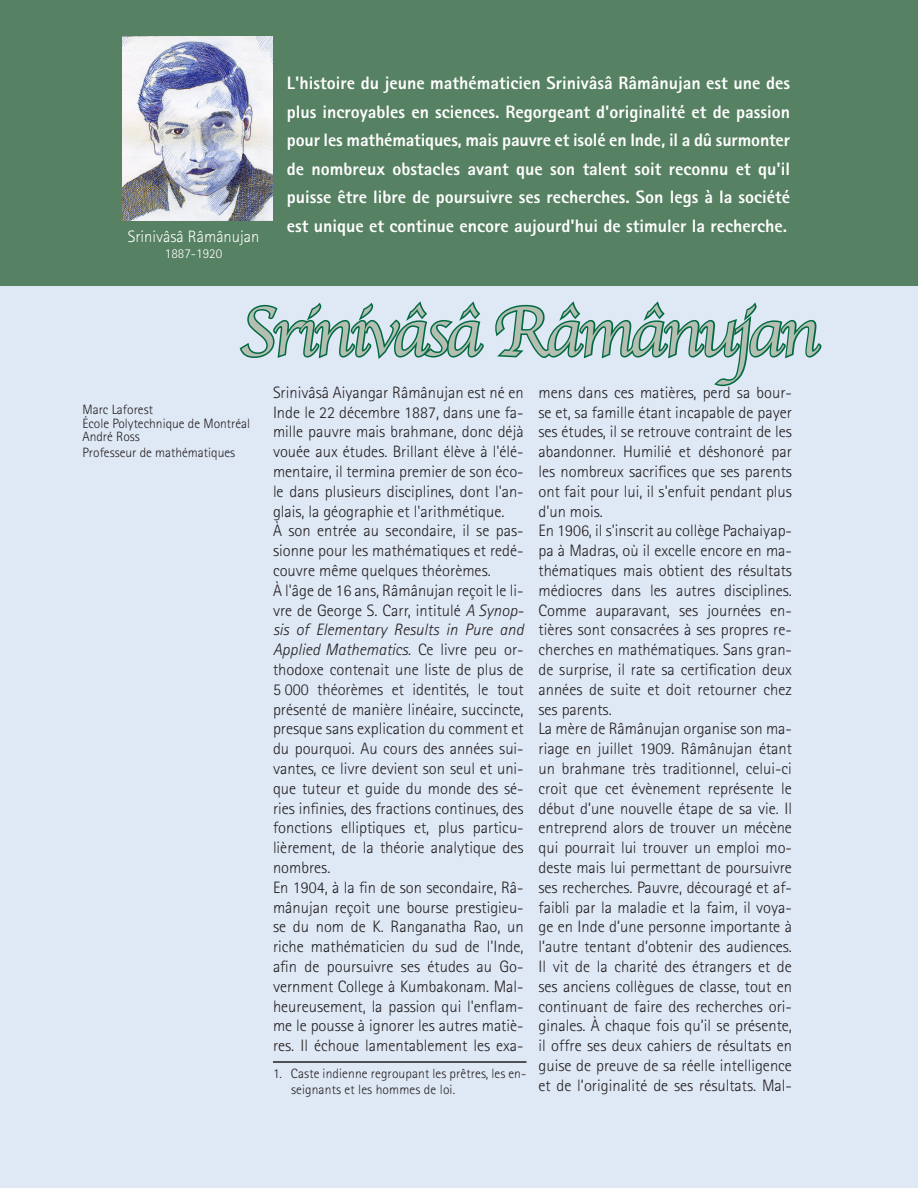
<style>
.page{position:relative;width:918px;height:1188px;background:#dfe8f5}
.page>*{position:absolute;margin:0;border:0;box-sizing:border-box;transform-origin:0 0}
.Titre{font:72px "Apple Chancery";letter-spacing:-.07em;color:#b4bfb1}
.Sous-titre_2{font:800 18px/28.5px "Rotis Sans Serif";color:#fff;text-align:justify}
.t1{font:300 16.5px/19.8px "Rotis Sans Serif";color:#231f20;text-align:justify}
.t2{font:300 16.5px "Rotis Sans Serif";color:#fff}
.Note_de_bas_de_page{font:300 13.5px/16.2px "Rotis Sans Serif";color:#231f20}
.t3{font:300 13.5px "Rotis Sans Serif";color:#fff}
.s1{font-style:italic}
</style>
<div class="page">
<div style="left:0;top:0;width:918px;height:286px;background:#568162"></div>
<svg style="left:239px;top:301px;width:245px;height:58px"></svg>
<svg style="left:495px;top:301px;width:327px;height:86px"></svg>
<hr style="left:273px;top:1061px;width:253px;height:2px;background:#231f20">
<img style="left:123px;top:37px;width:150px;height:183px">
<p class="t2" style="left:128px;top:227px;width:133px">Srinivâsâ Râmânujan</p>
<p class="t3" style="left:165px;top:246px;width:59px">1887-1920</p>
<p class="Sous-titre_2" style="left:287px;top:68px;width:505px">L'histoire du jeune mathématicien Srinivâsâ Râmânujan est une des plus incroyables en sciences. Regorgeant d'originalité et de passion pour les mathématiques, mais pauvre et isolé en Inde, il a dû surmonter de nombreux obstacles avant que son talent soit reconnu et qu'il puisse être libre de poursuivre ses recherches. Son legs à la société est unique et continue encore aujourd'hui de stimuler la recherche.</p>
<p class="Titre" style="left:238px;top:275px;width:582px">Srinivâsâ Râmânujan</p>
<p class="t1" style="left:273px;top:382px;width:252px">Srinivâsâ Aiyangar Râmânujan est né en Inde le 22 décembre 1887, dans une fa&shy;mille pauvre mais brahmane, donc déjà vouée aux études. Brillant élève à l'élé&shy;mentaire, il termina premier de son éco&shy;le dans plusieurs disciplines, dont l'an&shy;glais, la géographie et l'arithmétique.</p>
<p class="t1" style="left:273px;top:521px;width:252px">À son entrée au secondaire, il se pas&shy;sionne pour les mathématiques et redé&shy;couvre même quelques théorèmes.</p>
<p class="t1" style="left:273px;top:580px;width:252px">À l'âge de 16 ans, Râmânujan reçoit le li&shy;vre de George S. Carr, intitulé <span class="s1">A Synop&shy;sis of Elementary Results in Pure and Applied Mathematics</span>. Ce livre peu or&shy;thodoxe contenait une liste de plus de 5 000 théorèmes et identités, le tout présenté de manière linéaire, succincte, presque sans explication du comment et du pourquoi. Au cours des années sui&shy;vantes, ce livre devient son seul et uni&shy;que tuteur et guide du monde des sé&shy;ries infinies, des fractions continues, des fonctions elliptiques et, plus particu&shy;lièrement, de la théorie analytique des nombres.</p>
<p class="t1" style="left:273px;top:877px;width:252px">En 1904, à la fin de son secondaire, Râ&shy;mânujan reçoit une bourse prestigieu&shy;se du nom de K. Ranganatha Rao, un riche mathématicien du sud de l'Inde, afin de poursuivre ses études au Go&shy;vernment College à Kumbakonam. Mal&shy;heureusement, la passion qui l'enflam&shy;me le pousse à ignorer les autres matiè&shy;res. Il échoue lamentablement les exa-</p>
<p class="t1" style="left:538px;top:382px;width:255px">mens dans ces matières, perd sa bour&shy;se et, sa famille étant incapable de payer ses études, il se retrouve contraint de les abandonner. Humilié et déshonoré par les nombreux sacrifices que ses parents ont fait pour lui, il s'enfuit pendant plus d'un mois.</p>
<p class="t1" style="left:538px;top:521px;width:255px">En 1906, il s'inscrit au collège Pachaiyap&shy;pa à Madras, où il excelle encore en ma&shy;thématiques mais obtient des résultats médiocres dans les autres disciplines.<br>Comme auparavant, ses journées en&shy;tières sont consacrées à ses propres re&shy;cherches en mathématiques. Sans gran&shy;de surprise, il rate sa certification deux années de suite et doit retourner chez ses parents.</p>
<p class="t1" style="left:538px;top:719px;width:255px">La mère de Râmânujan organise son ma&shy;riage en juillet 1909. Râmânujan étant un brahmane très traditionnel, celui-ci croit que cet évènement représente le début d’une nouvelle étape de sa vie. Il entreprend alors de trouver un mécène qui pourrait lui trouver un emploi mo&shy;deste mais lui permettant de poursuivre ses recherches. Pauvre, découragé et af&shy;faibli par la maladie et la faim, il voya&shy;ge en Inde d’une personne importante à l’autre tentant d’obtenir des audiences.<br>Il vit de la charité des étrangers et de ses anciens collègues de classe, tout en continuant de faire des recherches ori&shy;ginales. À chaque fois qu’il se présente, il offre ses deux cahiers de résultats en guise de preuve de sa réelle intelligence et de l’originalité de ses résultats. Mal-</p>
<p class="Note_de_bas_de_page" style="left:82px;top:401px;width:72px">Marc Laforest</p>
<p class="Note_de_bas_de_page" style="left:82px;top:415px;width:169px">École Polytechnique de Montréal</p>
<p class="Note_de_bas_de_page" style="left:82px;top:428px;width:59px">André Ross</p>
<p class="Note_de_bas_de_page" style="left:82px;top:445px;width:154px">Professeur de mathématiques</p>
<p class="Note_de_bas_de_page" style="left:291px;top:1065px;width:237px;text-indent:-18px">1. Caste indienne regroupant les prêtres, les en&shy;seignants et les hommes de loi.</p>
</div>
